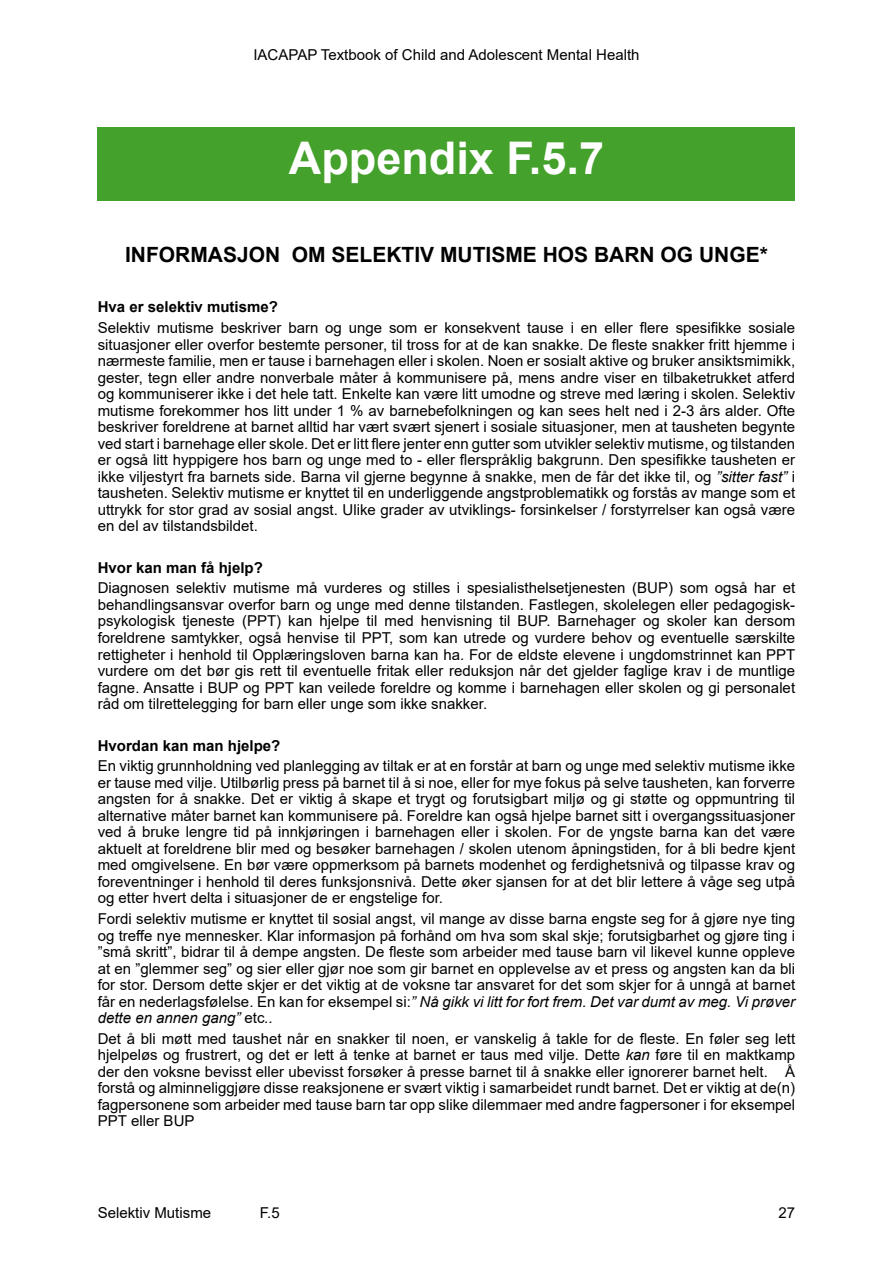
<style>
.page{position:relative;width:893px;height:1263px;background:#fff}
.page>*{position:absolute;margin:0;border:0;box-sizing:border-box;transform-origin:0 0}
.t1{font:700 45px "Arial";color:#fff}
.t2{font:700 21px "Arial";color:#000}
.t3{font:15px/16.5px "Arial";color:#000;text-align:justify}
.t4{font:700 15px "Arial";color:#000}
.s1{font-style:italic}
</style>
<div class="page">
<div style="left:98px;top:128px;width:697px;height:73px;background:#44a12b"></div>
<p class="t3" style="left:253px;top:47px;width:388px">IACAPAP Textbook of Child and Adolescent Mental Health</p>
<h1 class="t1" style="left:289px;top:126px;width:317px">Appendix F.5.7</h1>
<h2 class="t2" style="left:125px;top:240px;width:644px">INFORMASJON OM SELEKTIV MUTISME HOS BARN OG UNGE*</h2>
<p class="t4" style="left:98px;top:297px;width:182px">Hva er selektiv mutisme?</p>
<p class="t3" style="left:98px;top:320px;width:699px">Selektiv mutisme beskriver barn og unge som er konsekvent tause i en eller flere spesifikke sosiale situasjoner eller overfor bestemte personer, til tross for at de kan snakke. De fleste snakker fritt hjemme i nærmeste familie, men er tause i barnehagen eller i skolen. Noen er sosialt aktive og bruker ansiktsmimikk, gester, tegn eller andre nonverbale måter å kommunisere på, mens andre viser en tilbaketrukket atferd og kommuniserer ikke i det hele tatt. Enkelte kan være litt umodne og streve med læring i skolen. Selektiv mutisme forekommer hos litt under 1 % av barnebefolkningen og kan sees helt ned i 2-3 års alder. Ofte beskriver foreldrene at barnet alltid har vært svært sjenert i sosiale situasjoner, men at tausheten begynte ved start i barnehage eller skole. Det er litt flere jenter enn gutter som utvikler selektiv mutisme, og tilstanden er også litt hyppigere hos barn og unge med to - eller flerspråklig bakgrunn. Den spesifikke tausheten er ikke viljestyrt fra barnets side. Barna vil gjerne begynne å snakke, men de får det ikke til, og <span class="s1">”sitter fast”</span> i tausheten. Selektiv mutisme er knyttet til en underliggende angstproblematikk og forstås av mange som et uttrykk for stor grad av sosial angst. Ulike grader av utviklings- forsinkelser / forstyrrelser kan også være en del av tilstandsbildet.</p>
<p class="t4" style="left:98px;top:557px;width:167px">Hvor kan man få hjelp?</p>
<p class="t3" style="left:98px;top:580px;width:699px">Diagnosen selektiv mutisme må vurderes og stilles i spesialisthelsetjenesten (BUP) som også har et behandlingsansvar overfor barn og unge med denne tilstanden. Fastlegen, skolelegen eller pedagogisk&shy;psykologisk tjeneste (PPT) kan hjelpe til med henvisning til BUP. Barnehager og skoler kan dersom foreldrene samtykker, også henvise til PPT, som kan utrede og vurdere behov og eventuelle særskilte rettigheter i henhold til Opplæringsloven barna kan ha. For de eldste elevene i ungdomstrinnet kan PPT vurdere om det bør gis rett til eventuelle fritak eller reduksjon når det gjelder faglige krav i de muntlige fagne. Ansatte i BUP og PPT kan veilede foreldre og komme i barnehagen eller skolen og gi personalet råd om tilrettelegging for barn eller unge som ikke snakker.</p>
<p class="t4" style="left:98px;top:735px;width:184px">Hvordan kan man hjelpe?</p>
<p class="t3" style="left:98px;top:758px;width:699px">En viktig grunnholdning ved planlegging av tiltak er at en forstår at barn og unge med selektiv mutisme ikke er tause med vilje. Utilbørlig press på barnet til å si noe, eller for mye fokus på selve tausheten, kan forverre angsten for å snakke. Det er viktig å skape et trygt og forutsigbart miljø og gi støtte og oppmuntring til alternative måter barnet kan kommunisere på. Foreldre kan også hjelpe barnet sitt i overgangssituasjoner ved å bruke lengre tid på innkjøringen i barnehagen eller i skolen. For de yngste barna kan det være aktuelt at foreldrene blir med og besøker barnehagen / skolen utenom åpningstiden, for å bli bedre kjent med omgivelsene. En bør være oppmerksom på barnets modenhet og ferdighetsnivå og tilpasse krav og foreventninger i henhold til deres funksjonsnivå. Dette øker sjansen for at det blir lettere å våge seg utpå og etter hvert delta i situasjoner de er engstelige for.</p>
<p class="t3" style="left:98px;top:910px;width:699px">Fordi selektiv mutisme er knyttet til sosial angst, vil mange av disse barna engste seg for å gjøre nye ting og treffe nye mennesker. Klar informasjon på forhånd om hva som skal skje; forutsigbarhet og gjøre ting i ”små skritt”, bidrar til å dempe angsten. De fleste som arbeider med tause barn vil likevel kunne oppleve at en ”glemmer seg” og sier eller gjør noe som gir barnet en opplevelse av et press og angsten kan da bli for stor. Dersom dette skjer er det viktig at de voksne tar ansvaret for det som skjer for å unngå at barnet får en nederlagsfølelse. En kan for eksempel si:<span class="s1">” Nå gikk vi litt for fort frem. Det var dumt av meg. Vi prøver dette en annen gang”</span> etc<span class="s1">..</span></p>
<p class="t3" style="left:98px;top:1030px;width:699px">Det å bli møtt med taushet når en snakker til noen, er vanskelig å takle for de fleste. En føler seg lett hjelpeløs og frustrert, og det er lett å tenke at barnet er taus med vilje. Dette <span class="s1">kan</span> føre til en maktkamp der den voksne bevisst eller ubevisst forsøker å presse barnet til å snakke eller ignorerer barnet helt. Å forstå og alminneliggjøre disse reaksjonene er svært viktig i samarbeidet rundt barnet. Det er viktig at de(n) fagpersonene som arbeider med tause barn tar opp slike dilemmaer med andre fagpersoner i for eksempel PPT eller BUP</p>
<p class="t3" style="left:98px;top:1204px;width:115px">Selektiv Mutisme</p>
<p class="t3" style="left:260px;top:1204px;width:22px">F.5</p>
<p class="t3" style="left:778px;top:1204px;width:18px">27</p>
</div>
